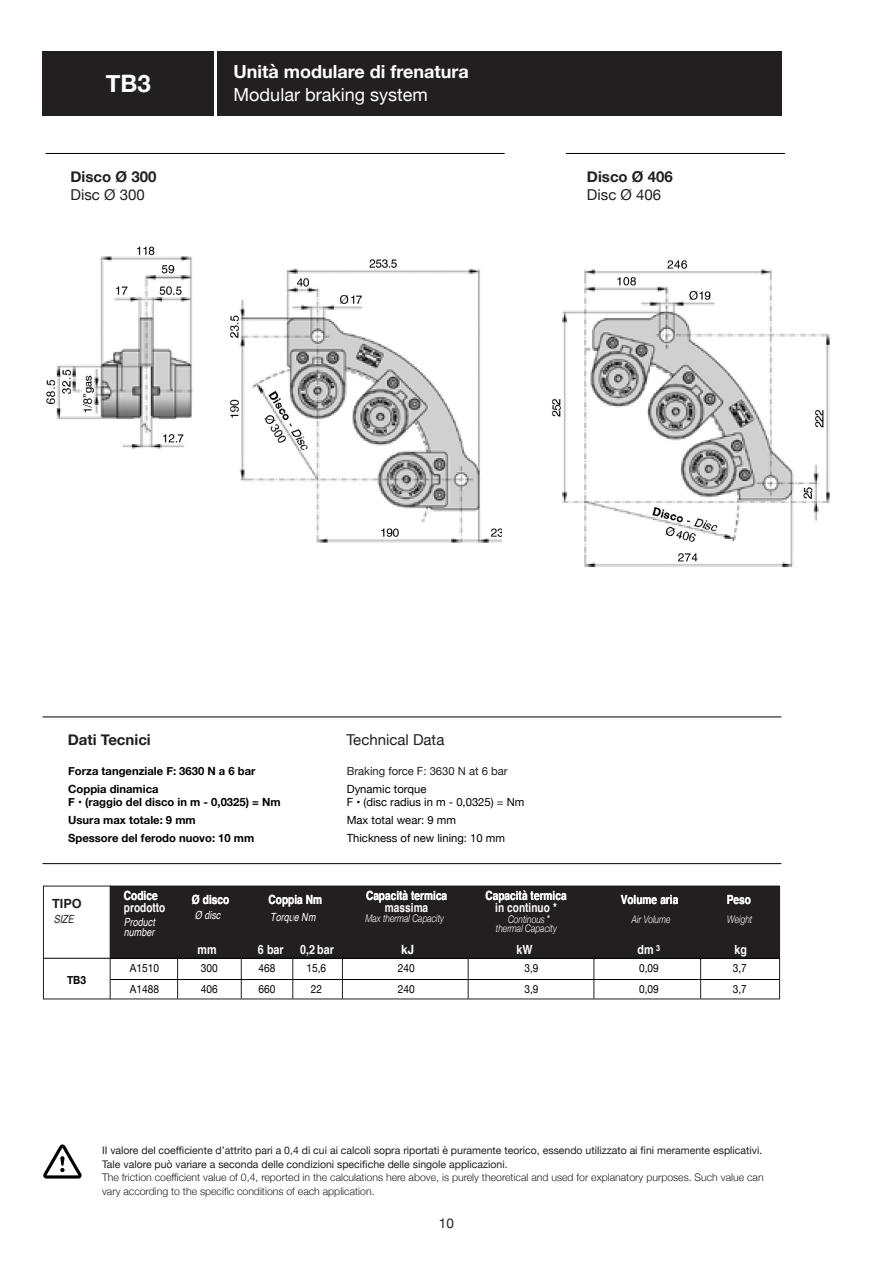
<style>
.page{position:relative;width:893px;height:1263px;background:#fff}
.page>*{position:absolute;margin:0;border:0;box-sizing:border-box;transform-origin:0 0}
.t1{font:700 24px "Helvetica Neue";color:#fff}
.t2{font:700 18px "Helvetica Neue";color:#fff}
.t3{font:18px "Helvetica Neue";color:#fff}
.t4{font:700 15px "Helvetica Neue";color:#231f20}
.t5{font:15px "Helvetica Neue";color:#231f20}
.t6{font:13.5px "Helvetica Neue";color:#231f20}
.t7{font:700 12.75px "Helvetica Neue";color:#fff;scale:.9 1}
.t8{font:700 12.6px "Helvetica";color:#fff;scale:.8 1}
.t9{font:700 12.6px "Helvetica";color:#fff;scale:.85 1}
.t10{font:700 12.6px "Helvetica";color:#231f20}
.t11{font:700 11.25px "Helvetica Neue";color:#000001}
.t12{font:11.25px "Helvetica Neue";color:#000001}
.t13{font:11.25px "Helvetica Neue";color:#000001;scale:.9 1}
.t14{font:italic 11.25px "Helvetica";color:#fff;scale:.8 1}
.t15{font:11.25px "Helvetica Neue";color:#231f20}
.t16{font:italic 11.25px "Helvetica";color:#231f20;scale:.8 1}
.t17{font:700 11.25px "Helvetica Neue";color:#000001;scale:.9 1}
.t18{font:10.5px/13.5px "Helvetica Neue";color:#231f20}
.t19{font:300 10.5px/13.5px "Helvetica Neue";color:#231f20}
.t20{font:italic 300 10.5px "Helvetica Neue";color:#fff;scale:.8 1}
.s1{font-family:"Helvetica";font-weight:400;font-size:11.25px}
</style>
<div class="page">
<div style="left:110px;top:886px;width:669px;height:72px;background:#231f20"></div>
<hr style="left:110px;top:885px;width:1px;height:114px;background:#231f20">
<hr style="left:177px;top:892px;width:1px;height:106px;background:#231f20">
<hr style="left:241px;top:892px;width:1px;height:106px;background:#231f20">
<hr style="left:292px;top:892px;width:1px;height:106px;background:#231f20">
<hr style="left:342px;top:892px;width:1px;height:106px;background:#231f20">
<hr style="left:468px;top:892px;width:1px;height:106px;background:#231f20">
<hr style="left:593px;top:892px;width:1px;height:106px;background:#231f20">
<hr style="left:700px;top:892px;width:1px;height:106px;background:#231f20">
<div style="left:43px;top:886px;width:737px;height:113px;border:1px solid #231f20"></div>
<svg style="left:43px;top:1144px;width:39px;height:34px"></svg>
<div style="left:43px;top:51px;width:171px;height:64px;background:#231f20"></div>
<div style="left:217px;top:51px;width:565px;height:64px;background:#231f20"></div>
<hr style="left:43px;top:863px;width:738px;height:1px;background:#000001">
<hr style="left:43px;top:716px;width:738px;height:1px;background:#000001">
<img style="left:46px;top:246px;width:147px;height:203px">
<img style="left:230px;top:259px;width:272px;height:284px">
<img style="left:552px;top:260px;width:278px;height:308px">
<hr style="left:45px;top:153px;width:460px;height:1px;background:#000001">
<hr style="left:566px;top:153px;width:219px;height:1px;background:#000001">
<hr style="left:43px;top:958px;width:737px;height:1px;background:#000001">
<hr style="left:111px;top:979px;width:669px;height:1px;background:#000001">
<p class="t1" style="left:106px;top:64px;width:46px">TB3</p>
<p class="t4" style="left:71px;top:165px;width:87px">Disco Ø 300</p>
<p class="t5" style="left:71px;top:184px;width:76px">Disc Ø 300</p>
<p class="t2" style="left:234px;top:58px;width:237px">Unità modulare di frenatura</p>
<p class="t3" style="left:234px;top:82px;width:196px">Modular braking system</p>
<p class="t4" style="left:587px;top:165px;width:87px">Disco Ø 406</p>
<p class="t5" style="left:587px;top:184px;width:76px">Disc Ø 406</p>
<p class="t4" style="left:68px;top:728px;width:85px">Dati Tecnici</p>
<p class="t11" style="left:68px;top:762px;width:189px">Forza tangenziale F: 3630 N a 6 bar</p>
<p class="t11" style="left:68px;top:780px;width:92px">Coppia dinamica</p>
<p class="t11" style="left:68px;top:793px;width:214px">F • (raggio del disco in m - 0,0325) = Nm</p>
<p class="t11" style="left:68px;top:811px;width:129px">Usura max totale: 9 mm</p>
<p class="t11" style="left:68px;top:829px;width:188px">Spessore del ferodo nuovo: 10 mm</p>
<p class="t5" style="left:346px;top:729px;width:100px">Technical Data</p>
<p class="t15" style="left:347px;top:762px;width:162px">Braking force F: 3630 N at 6 bar</p>
<p class="t12" style="left:347px;top:780px;width:81px">Dynamic torque</p>
<p class="t12" style="left:347px;top:794px;width:179px">F • (disc radius in m - 0,0325) = Nm</p>
<p class="t12" style="left:347px;top:812px;width:111px">Max total wear: 9 mm</p>
<p class="t12" style="left:347px;top:830px;width:160px">Thickness of new lining: 10 mm</p>
<p class="t8" style="left:124px;top:885px;width:44px">Codice</p>
<p class="t8" style="left:192px;top:889px;width:48px">Ø disco</p>
<p class="t8" style="left:269px;top:889px;width:69px">Coppia Nm</p>
<p class="t8" style="left:366px;top:885px;width:103px">Capacità termica</p>
<p class="t8" style="left:485px;top:885px;width:103px">Capacità termica</p>
<p class="t8" style="left:621px;top:889px;width:74px">Volume aria</p>
<p class="t8" style="left:727px;top:889px;width:32px">Peso</p>
<p class="t10" style="left:52px;top:893px;width:31px">TIPO</p>
<p class="t8" style="left:124px;top:897px;width:53px">prodotto</p>
<p class="t8" style="left:385px;top:897px;width:56px">massima</p>
<p class="t8" style="left:495px;top:897px;width:79px">in continuo *</p>
<p class="t16" style="left:54px;top:910px;width:26px">SIZE</p>
<p class="t14" style="left:124px;top:913px;width:40px">Product</p>
<p class="t14" style="left:195px;top:906px;width:34px">Ø disc</p>
<p class="t14" style="left:270px;top:908px;width:58px">Torque Nm</p>
<p class="t20" style="left:508px;top:911px;width:53px">Continous<span class="s1">*</span></p>
<p class="t20" style="left:365px;top:910px;width:100px">Max thermal Capacity</p>
<p class="t20" style="left:632px;top:911px;width:50px">Air Volume</p>
<p class="t20" style="left:727px;top:911px;width:33px">Weight</p>
<p class="t20" style="left:496px;top:920px;width:78px">thermal Capacity</p>
<p class="t14" style="left:124px;top:923px;width:40px">number</p>
<p class="t17" style="left:67px;top:971px;width:23px">TB3</p>
<p class="t13" style="left:130px;top:960px;width:34px">A1510</p>
<p class="t13" style="left:130px;top:981px;width:34px">A1488</p>
<p class="t9" style="left:198px;top:940px;width:24px">mm</p>
<p class="t9" style="left:258px;top:940px;width:32px">6 bar</p>
<p class="t9" style="left:300px;top:940px;width:41px">0,2 bar</p>
<p class="t9" style="left:516px;top:940px;width:20px">kW</p>
<p class="t9" style="left:637px;top:940px;width:28px">dm <sup>3</sup></p>
<p class="t7" style="left:401px;top:940px;width:16px">kJ</p>
<p class="t9" style="left:734px;top:940px;width:16px">kg</p>
<p class="t13" style="left:201px;top:960px;width:20px">300</p>
<p class="t13" style="left:201px;top:981px;width:20px">406</p>
<p class="t13" style="left:259px;top:960px;width:20px">468</p>
<p class="t13" style="left:259px;top:981px;width:20px">660</p>
<p class="t13" style="left:306px;top:960px;width:23px">15,6</p>
<p class="t13" style="left:311px;top:981px;width:14px">22</p>
<p class="t13" style="left:398px;top:960px;width:20px">240</p>
<p class="t13" style="left:398px;top:981px;width:20px">240</p>
<p class="t13" style="left:524px;top:960px;width:17px">3,9</p>
<p class="t13" style="left:524px;top:981px;width:17px">3,9</p>
<p class="t13" style="left:639px;top:960px;width:23px">0,09</p>
<p class="t13" style="left:639px;top:981px;width:23px">0,09</p>
<p class="t13" style="left:733px;top:960px;width:17px">3,7</p>
<p class="t13" style="left:733px;top:981px;width:17px">3,7</p>
<p class="t18" style="left:102px;top:1144px;width:662px">II valore del coefficiente d’attrito pari a 0,4 di cui ai calcoli sopra riportati è puramente teorico, essendo utilizzato ai fini meramente esplicativi.<br>Tale valore può variare a seconda delle condizioni specifiche delle singole applicazioni.</p>
<p class="t19" style="left:102px;top:1170px;width:663px">The friction coefficient value of 0,4, reported in the calculations here above, is purely theoretical and used for explanatory purposes. Such value can vary according to the specific conditions of each application.</p>
<p class="t6" style="left:439px;top:1214px;width:17px">10</p>
</div>
